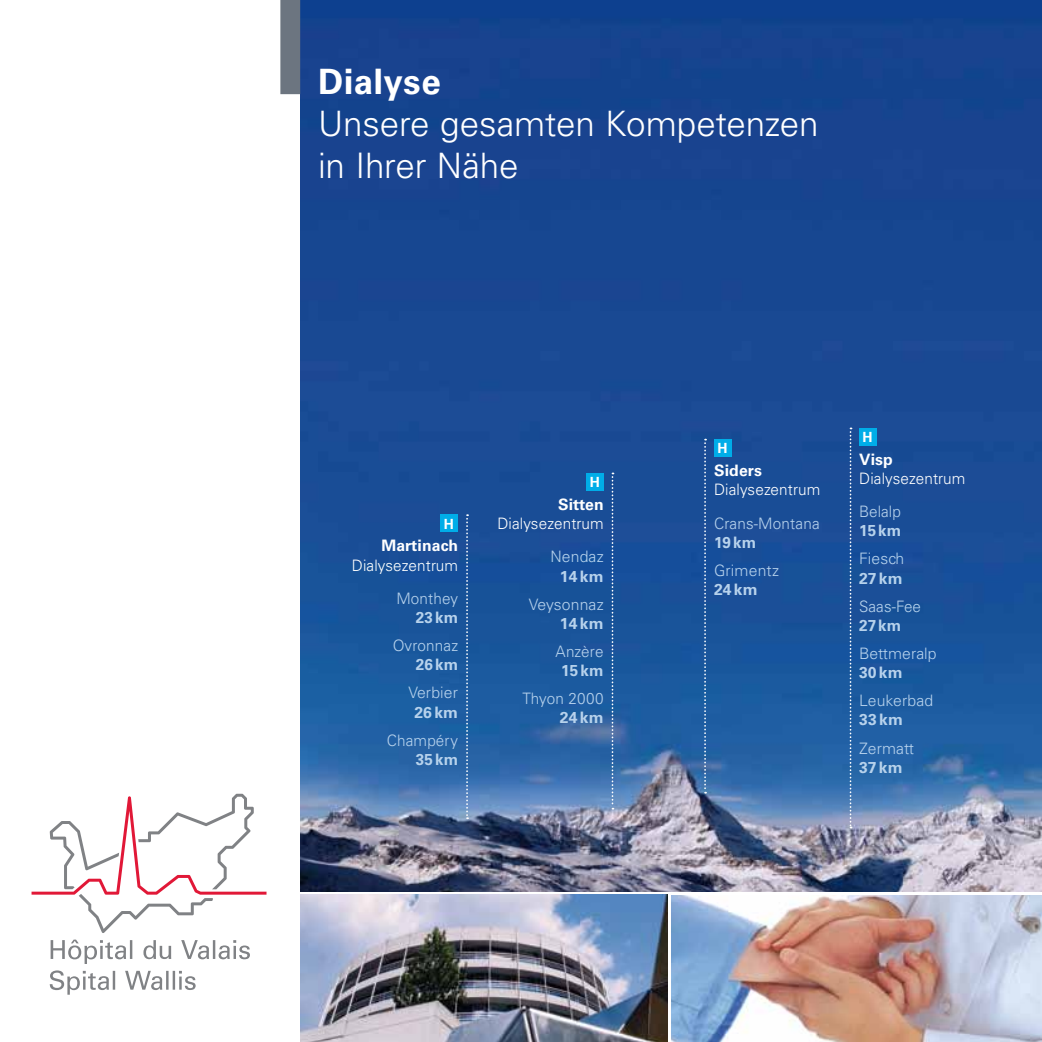
<style>
.page{position:relative;width:1042px;height:1042px;background:#fff}
.page>*{position:absolute;margin:0;border:0;box-sizing:border-box;transform-origin:0 0}
.t1{font:300 35px/42px "Univers LT Std";letter-spacing:-.005em;color:#fff}
.t2{font:700 35px "Univers LT Std";color:#fff}
.t3{font:300 15.75px "Univers LT Std";letter-spacing:.01em;color:#b7d2ec}
.t4{font:700 15.75px "Univers LT Std";letter-spacing:.01em;color:#b7d2ec}
.t5{font:300 15.75px "Univers LT Std";letter-spacing:.01em;color:#fff}
.t6{font:700 15.75px "Univers LT Std";letter-spacing:.01em;color:#fff}
.t7{font:700 14px "Univers LT Std";color:#fff}
</style>
<div class="page">
<img style="left:300px;top:0;width:742px;height:891px">
<svg style="left:50px;top:970px;width:146px;height:24px"></svg>
<svg style="left:51px;top:939px;width:199px;height:25px"></svg>
<svg style="left:32px;top:794px;width:234px;height:139px"></svg>
<div style="left:280px;top:0;width:20px;height:94px;background:#6c7580"></div>
<div style="left:586px;top:473px;width:18px;height:17px;background:#00ade8"></div>
<div style="left:441px;top:514px;width:17px;height:18px;background:#00ade8"></div>
<div style="left:714px;top:439px;width:17px;height:17px;background:#00ade8"></div>
<div style="left:859px;top:428px;width:17px;height:17px;background:#00ade8"></div>
<img style="left:671px;top:895px;width:371px;height:147px">
<img style="left:300px;top:894px;width:368px;height:148px">
<svg style="left:466px;top:514px;width:2px;height:305px"></svg>
<svg style="left:611px;top:472px;width:2px;height:337px"></svg>
<svg style="left:704px;top:439px;width:2px;height:354px"></svg>
<svg style="left:849px;top:427px;width:2px;height:401px"></svg>
<h1 class="t2" style="left:318px;top:62px;width:124px">Dialyse</h1>
<h1 class="t1" style="left:318px;top:103px;width:502px">Unsere gesamten Kompetenzen in Ihrer Nähe</h1>
<p class="t7" style="left:444px;top:515px;width:12px">H</p>
<p class="t6" style="left:381px;top:536px;width:78px">Martinach</p>
<p class="t5" style="left:352px;top:555px;width:108px">Dialysezentrum</p>
<p class="t3" style="left:396px;top:589px;width:63px">Monthey</p>
<p class="t4" style="left:416px;top:608px;width:44px">23 km</p>
<p class="t3" style="left:393px;top:636px;width:67px">Ovronnaz</p>
<p class="t4" style="left:416px;top:655px;width:44px">26 km</p>
<p class="t3" style="left:408px;top:683px;width:51px">Verbier</p>
<p class="t4" style="left:414px;top:703px;width:45px">26 km</p>
<p class="t3" style="left:387px;top:730px;width:73px">Champéry</p>
<p class="t4" style="left:416px;top:750px;width:44px">35 km</p>
<p class="t7" style="left:590px;top:474px;width:12px">H</p>
<p class="t6" style="left:558px;top:495px;width:47px">Sitten</p>
<p class="t5" style="left:497px;top:514px;width:108px">Dialysezentrum</p>
<p class="t3" style="left:550px;top:547px;width:55px">Nendaz</p>
<p class="t4" style="left:560px;top:567px;width:45px">14 km</p>
<p class="t3" style="left:529px;top:594px;width:76px">Veysonnaz</p>
<p class="t4" style="left:560px;top:614px;width:45px">14 km</p>
<p class="t3" style="left:556px;top:642px;width:50px">Anzère</p>
<p class="t4" style="left:561px;top:661px;width:44px">15 km</p>
<p class="t3" style="left:522px;top:689px;width:83px">Thyon 2000</p>
<p class="t4" style="left:560px;top:708px;width:45px">24 km</p>
<p class="t7" style="left:717px;top:440px;width:12px">H</p>
<p class="t6" style="left:714px;top:461px;width:50px">Siders</p>
<p class="t5" style="left:714px;top:480px;width:108px">Dialysezentrum</p>
<p class="t3" style="left:714px;top:513px;width:107px">Crans-Montana</p>
<p class="t4" style="left:714px;top:533px;width:44px">19 km</p>
<p class="t3" style="left:714px;top:561px;width:66px">Grimentz</p>
<p class="t4" style="left:714px;top:580px;width:45px">24 km</p>
<p class="t7" style="left:862px;top:429px;width:12px">H</p>
<p class="t6" style="left:859px;top:450px;width:35px">Visp</p>
<p class="t5" style="left:859px;top:469px;width:108px">Dialysezentrum</p>
<p class="t3" style="left:859px;top:502px;width:43px">Belalp</p>
<p class="t4" style="left:859px;top:522px;width:44px">15km</p>
<p class="t3" style="left:859px;top:549px;width:47px">Fiesch</p>
<p class="t4" style="left:859px;top:569px;width:45px">27km</p>
<p class="t3" style="left:859px;top:596px;width:63px">Saas-Fee</p>
<p class="t4" style="left:859px;top:616px;width:44px">27km</p>
<p class="t3" style="left:859px;top:644px;width:79px">Bettmeralp</p>
<p class="t4" style="left:859px;top:663px;width:45px">30km</p>
<p class="t3" style="left:859px;top:691px;width:76px">Leukerbad</p>
<p class="t4" style="left:859px;top:711px;width:45px">33 km</p>
<p class="t3" style="left:859px;top:738px;width:56px">Zermatt</p>
<p class="t4" style="left:859px;top:758px;width:45px">37km</p>
</div>
